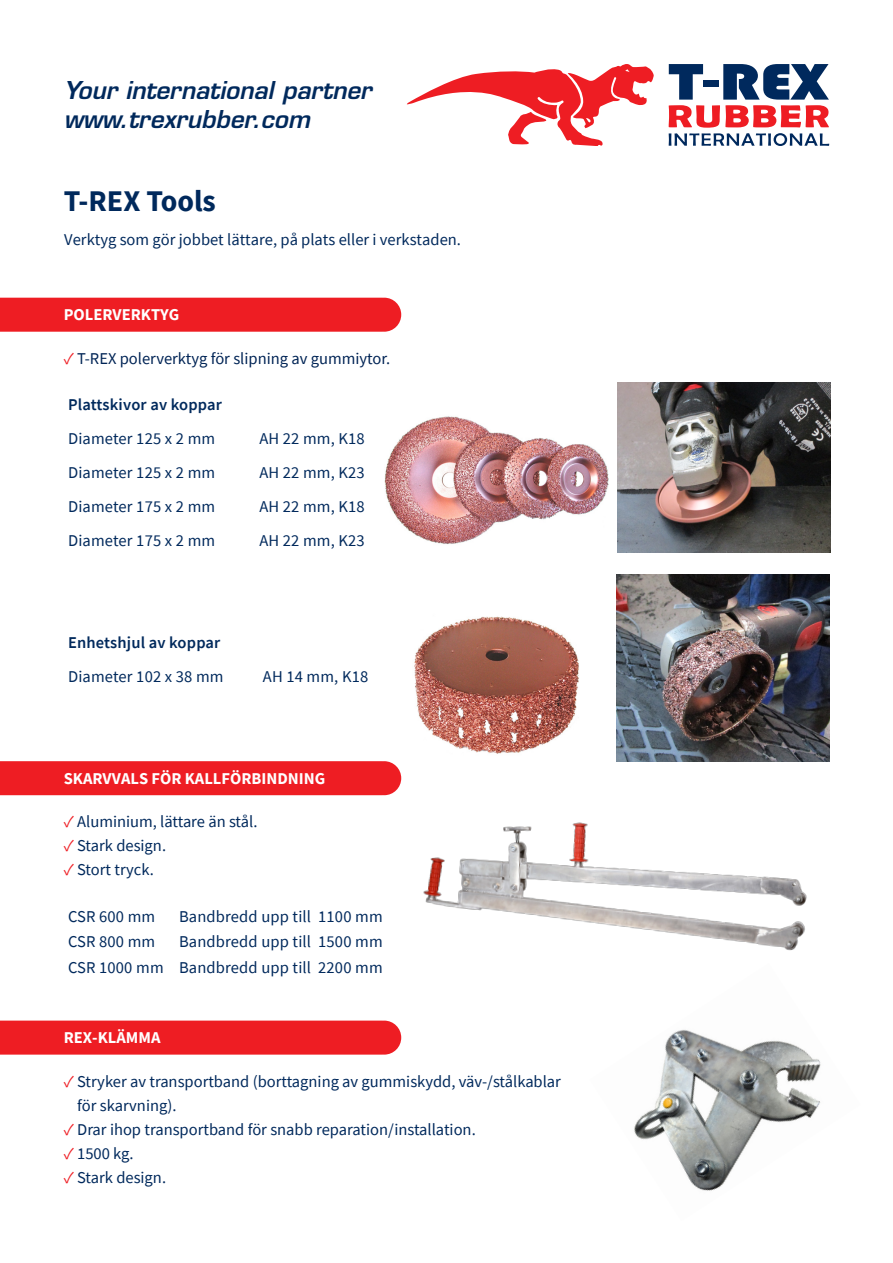
<style>
.page{position:relative;width:893px;height:1263px;background:#fff}
.page>*{position:absolute;margin:0;border:0;box-sizing:border-box;transform-origin:0 0}
.t1{font:700 30px "Source Sans Pro";color:#00295c}
.t2{font:italic 600 24px/28.8px "Eurostile LT Std";color:#00295c}
.Tekst{font:16.5px "Source Sans Pro";color:#00295c}
.Kopregels{font:700 16.5px "Source Sans Pro";color:#fff}
.t3{font:16.5px "Source Sans Pro";color:#002455}
.t4{font:600 16.5px "Source Sans Pro";letter-spacing:.01em;color:#00295c}
.s1{color:#ee1d23}
</style>
<div class="page">
<svg style="left:407px;top:64px;width:247px;height:82px"></svg>
<svg style="left:669px;top:64px;width:160px;height:82px"></svg>
<img style="left:423px;top:822px;width:384px;height:129px">
<img style="left:384px;top:416px;width:225px;height:128px">
<img style="left:618px;top:383px;width:212px;height:170px">
<img style="left:414px;top:616px;width:165px;height:138px">
<img style="left:617px;top:574px;width:212px;height:187px">
<img style="left:634px;top:1030px;width:187px;height:161px">
<div style="left:0;top:298px;width:401px;height:34px;background:#ee1d23"></div>
<div style="left:0;top:761px;width:401px;height:34px;background:#ee1d23"></div>
<div style="left:0;top:1020px;width:401px;height:34px;background:#ee1d23"></div>
<h2 class="t2" style="left:64px;top:76px;width:309px">Your international partner www.trexrubber.com</h2>
<p class="t1" style="left:64px;top:181px;width:154px">T-REX Tools</p>
<p class="Tekst" style="left:64px;top:229px;width:398px">Verktyg som gör jobbet lättare, på plats eller i verkstaden.</p>
<p class="Kopregels" style="left:64px;top:303px;width:117px">POLERVERKTYG</p>
<p class="t3" style="left:64px;top:348px;width:328px"><span class="s1">✓</span> T-REX polerverktyg för slipning av gummiytor.</p>
<p class="t4" style="left:68px;top:393px;width:156px">Plattskivor av koppar</p>
<p class="Tekst" style="left:68px;top:428px;width:149px">Diameter 125 x 2 mm</p>
<p class="Tekst" style="left:259px;top:428px;width:107px">AH 22 mm, K18</p>
<p class="Tekst" style="left:68px;top:462px;width:149px">Diameter 125 x 2 mm</p>
<p class="Tekst" style="left:259px;top:462px;width:107px">AH 22 mm, K23</p>
<p class="Tekst" style="left:68px;top:496px;width:149px">Diameter 175 x 2 mm</p>
<p class="Tekst" style="left:259px;top:496px;width:107px">AH 22 mm, K18</p>
<p class="Tekst" style="left:68px;top:530px;width:149px">Diameter 175 x 2 mm</p>
<p class="Tekst" style="left:259px;top:530px;width:107px">AH 22 mm, K23</p>
<p class="t4" style="left:68px;top:632px;width:154px">Enhetshjul av koppar</p>
<p class="Tekst" style="left:68px;top:666px;width:157px">Diameter 102 x 38 mm</p>
<p class="Tekst" style="left:263px;top:666px;width:107px">AH 14 mm, K18</p>
<p class="Kopregels" style="left:64px;top:767px;width:263px">SKARVVALS FÖR KALLFÖRBINDNING</p>
<p class="Tekst" style="left:64px;top:811px;width:195px"><span class="s1">✓</span> Aluminium, lättare än stål.</p>
<p class="Tekst" style="left:64px;top:835px;width:104px"><span class="s1">✓</span> Stark design.</p>
<p class="Tekst" style="left:64px;top:859px;width:92px"><span class="s1">✓</span> Stort tryck.</p>
<p class="Tekst" style="left:68px;top:906px;width:89px">CSR 600 mm</p>
<p class="Tekst" style="left:179px;top:906px;width:205px">Bandbredd upp till 1100 mm</p>
<p class="Tekst" style="left:68px;top:931px;width:89px">CSR 800 mm</p>
<p class="Tekst" style="left:179px;top:931px;width:205px">Bandbredd upp till 1500 mm</p>
<p class="Tekst" style="left:68px;top:957px;width:97px">CSR 1000 mm</p>
<p class="Tekst" style="left:179px;top:957px;width:205px">Bandbredd upp till 2200 mm</p>
<p class="Kopregels" style="left:64px;top:1026px;width:98px">REX-KLÄMMA</p>
<p class="Tekst" style="left:64px;top:1071px;width:499px"><span class="s1">✓</span> Stryker av transportband (borttagning av gummiskydd, väv-/stålkablar</p>
<p class="Tekst" style="left:77px;top:1095px;width:101px">för skarvning).</p>
<p class="Tekst" style="left:64px;top:1119px;width:413px"><span class="s1">✓</span> Drar ihop transportband för snabb reparation/installation.</p>
<p class="Tekst" style="left:64px;top:1143px;width:71px"><span class="s1">✓</span> 1500 kg.</p>
<p class="Tekst" style="left:64px;top:1167px;width:104px"><span class="s1">✓</span> Stark design.</p>
</div>
